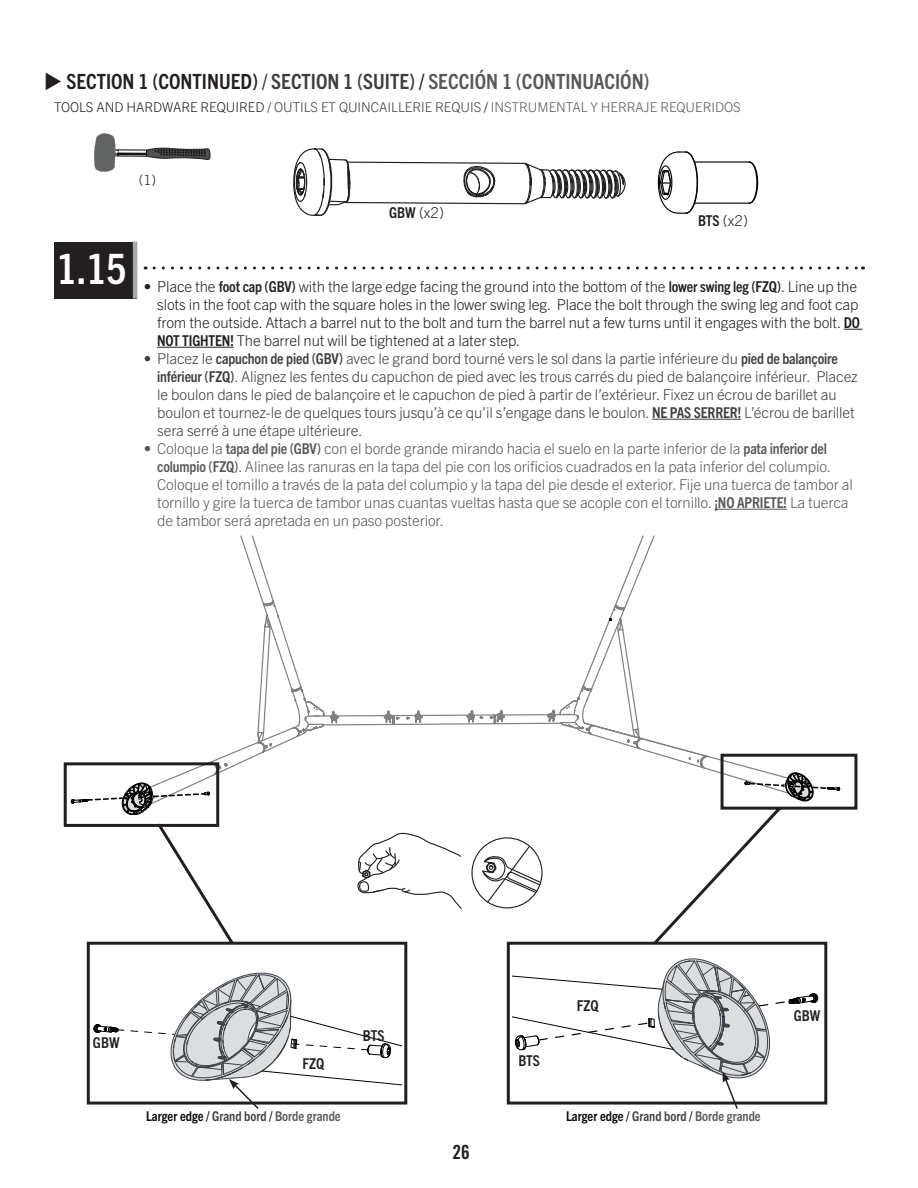
<style>
.page{position:relative;width:918px;height:1188px;background:#fff}
.page>*{position:absolute;margin:0;border:0;box-sizing:border-box;transform-origin:0 0}
.t1{font:700 condensed 42px "Trade Gothic Next LT Pro";color:#fff}
.t2{font:700 condensed 21px "Trade Gothic Next LT Pro";color:#57585a}
.t3{font:19.5px "Trade Gothic LT Std Bd Cn 20";color:#231f20}
.t4{font:300 15px/18px "Trade Gothic Next LT Pro";letter-spacing:-.01em;color:#57585a}
.t5{font:300 15px/18px "Trade Gothic Next LT Pro";letter-spacing:-.01em;color:#3e3e3f}
.t6{font:300 15px/18px "Trade Gothic Next LT Pro";letter-spacing:-.01em;color:#231f20}
.t7{font:700 condensed 15px "Trade Gothic Next LT Pro";color:#231f20}
.t8{font:300 14.1px "Trade Gothic Next LT Pro";color:#231f20}
.t9{font:300 13.5px "Trade Gothic Next LT Pro";color:#57585a}
.t10{font:700 condensed 13.5px "Trade Gothic Next LT Pro";color:#040503}
.s1{color:#231f20}
.s2{color:#3e3e3f}
.s3{font-weight:700;font-stretch:condensed}
.s4{color:#57585a}
</style>
<div class="page">
<div style="left:54px;top:242px;width:82px;height:56px;background:#231f20"></div>
<svg style="left:365px;top:267px;width:498px;height:3px"></svg>
<svg style="left:844px;top:329px;width:18px;height:1px"></svg>
<hr style="left:652px;top:419px;width:89px;height:1px;background:#3e3e3f">
<hr style="left:715px;top:509px;width:72px;height:1px;background:#57585a">
<hr style="left:694px;top:203px;width:55px;height:1px;background:#040503">
<hr style="left:694px;top:161px;width:55px;height:2px;background:#040503">
<svg style="left:748px;top:161px;width:11px;height:43px"></svg>
<svg style="left:657px;top:151px;width:42px;height:63px"></svg>
<svg style="left:365px;top:161px;width:261px;height:44px"></svg>
<svg style="left:132px;top:147px;width:233px;height:201px"></svg>
<svg style="left:66px;top:535px;width:775px;height:574px"></svg>
<div style="left:118px;top:153px;width:29px;height:2px;border:1px solid #040503"></div>
<svg style="left:146px;top:148px;width:64px;height:12px"></svg>
<svg style="left:94px;top:134px;width:24px;height:38px"></svg>
<h2 class="t2" style="left:67px;top:74px;width:585px"><span class="s1">SECTION 1 (CONTINUED)</span> <span class="s2">/ SECTION 1 (SUITE)</span> <span class="s1">/</span> SECCIÓN 1 (CONTINUACIÓN)</h2>
<p class="t9" style="left:54px;top:102px;width:688px"><span class="s1">TOOLS AND HARDWARE REQUIRED</span> <span class="s2">/ OUTILS ET QUINCAILLERIE REQUIS</span> <span class="s1">/</span> INSTRUMENTAL Y HERRAJE REQUERIDOS</p>
<h1 class="t1" style="left:57px;top:254px;width:71px">1.15</h1>
<p class="t8" style="left:139px;top:175px;width:19px">(1)</p>
<p class="t6" style="left:389px;top:205px;width:57px"><span class="s3">GBW</span> (x2)</p>
<p class="t6" style="left:698px;top:213px;width:51px"><span class="s3">BTS</span> (x2)</p>
<p class="t6" style="left:157px;top:279px;width:704px;text-indent:-14px">• Place the <span class="s3">foot cap (GBV)</span> with the large edge facing the ground into the bottom of the <span class="s3">lower swing leg (FZQ)</span>. Line up the slots in the foot cap with the square holes in the lower swing leg. Place the bolt through the swing leg and foot cap from the outside. Attach a barrel nut to the bolt and turn the barrel nut a few turns until it engages with the bolt. <span class="s3">DO NOT TIGHTEN!</span> The barrel nut will be tightened at a later step.</p>
<p class="t5" style="left:157px;top:351px;width:702px;text-indent:-14px">• Placez le <span class="s3">capuchon de pied (GBV)</span> avec le grand bord tourné vers le sol dans la partie inférieure du <span class="s3">pied de balançoire inférieur (FZQ)</span>. Alignez les fentes du capuchon de pied avec les trous carrés du pied de balançoire inférieur. Placez le boulon dans le pied de balançoire et le capuchon de pied à partir de l’extérieur. Fixez un écrou de barillet au boulon et tournez-le de quelques tours jusqu’à ce qu’il s’engage dans le boulon. <span class="s3">NE PAS SERRER!</span> L’écrou de barillet sera serré à une étape ultérieure.</p>
<p class="t4" style="left:157px;top:441px;width:697px;text-indent:-14px">• Coloque la <span class="s3">tapa del pie (GBV)</span> con el borde grande mirando hacia el suelo en la parte inferior de la <span class="s3">pata inferior del columpio (FZQ)</span>. Alinee las ranuras en la tapa del pie con los orificios cuadrados en la pata inferior del columpio.<br>Coloque el tornillo a través de la pata del columpio y la tapa del pie desde el exterior. Fije una tuerca de tambor al tornillo y gire la tuerca de tambor unas cuantas vueltas hasta que se acople con el tornillo. <span class="s3">¡NO APRIETE!</span> La tuerca de tambor será apretada en un paso posterior.</p>
<p class="t7" style="left:93px;top:1037px;width:28px">GBW</p>
<p class="t7" style="left:302px;top:1059px;width:23px">FZQ</p>
<p class="t7" style="left:363px;top:1030px;width:23px">BTS</p>
<p class="t7" style="left:518px;top:1055px;width:23px">BTS</p>
<p class="t7" style="left:577px;top:1001px;width:23px">FZQ</p>
<p class="t10" style="left:146px;top:1112px;width:196px">Larger edge / <span class="s2">Grand bord</span> / <span class="s4">Borde grande</span></p>
<p class="t10" style="left:566px;top:1112px;width:196px">Larger edge / <span class="s2">Grand bord</span> / <span class="s4">Borde grande</span></p>
<h3 class="t3" style="left:453px;top:1146px;width:19px">26</h3>
<p class="t7" style="left:794px;top:1010px;width:28px">GBW</p>
</div>
